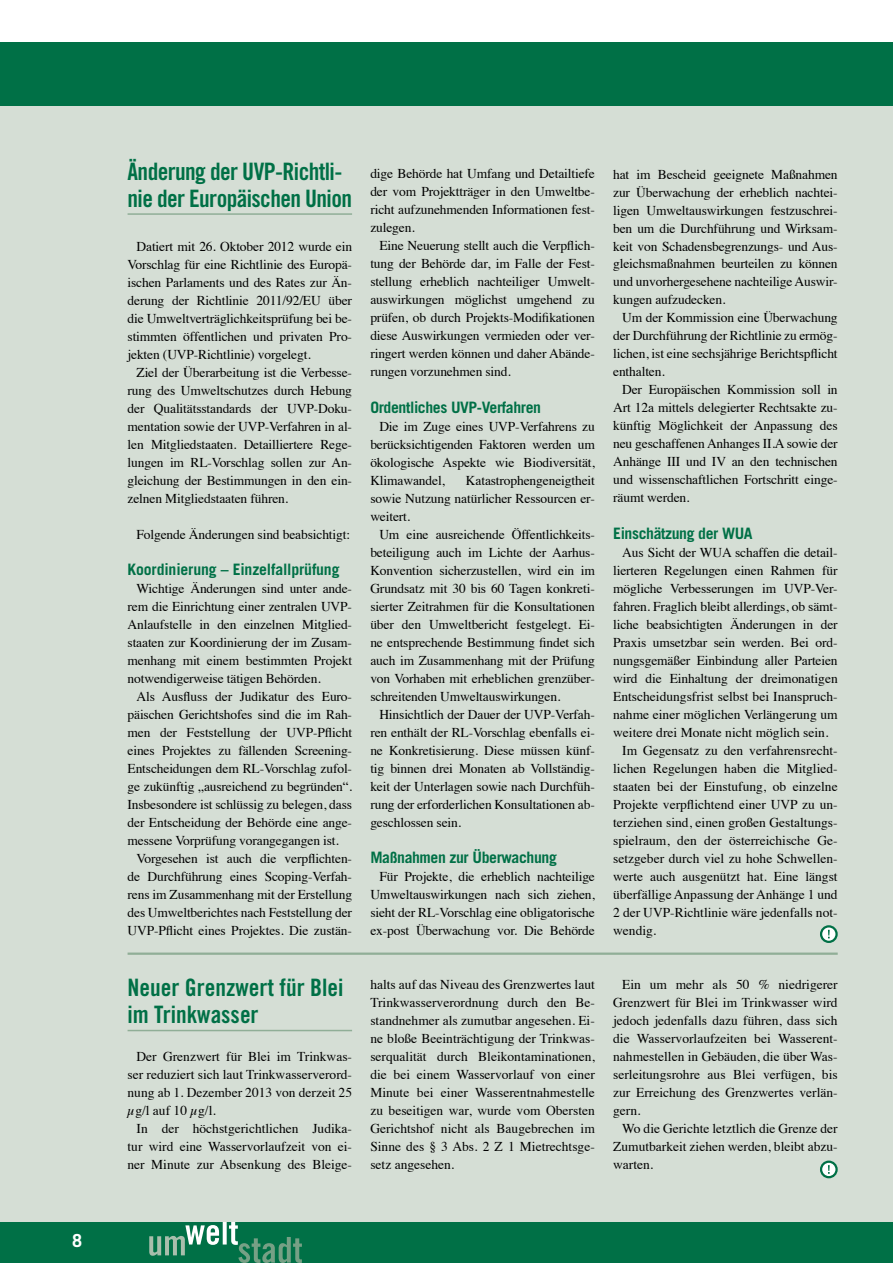
<style>
.page{position:relative;width:893px;height:1263px;background:#fff}
.page>*{position:absolute;margin:0;border:0;box-sizing:border-box;transform-origin:0 0}
.t1{font:24px/27px "Trade Gothic Bold Cond Twenty";letter-spacing:-.025em;color:#007046}
.t2{font:24px/27px "Trade Gothic Bold Cond Twenty";color:#007046}
.t3{font:700 18px "Trade Gothic";color:#fff}
.t4{font:700 15.75px "Trade Gothic";letter-spacing:-.025em;color:#007046}
.t5{font:13.5px/18px "Times";letter-spacing:-.01em;color:#000;text-align:justify}
</style>
<div class="page">
<div style="left:0;top:1220px;width:893px;height:43px;background:#007046"></div>
<svg style="left:149px;top:1225px;width:70px;height:31px"></svg>
<svg style="left:223px;top:1222px;width:4px;height:22px"></svg>
<svg style="left:229px;top:1222px;width:73px;height:41px"></svg>
<div style="left:0;top:95px;width:893px;height:1127px;background:#d5ded5"></div>
<hr style="left:128px;top:213px;width:224px;height:2px;background:#90ae97">
<svg style="left:821px;top:1162px;width:16px;height:15px"></svg>
<div style="left:820px;top:1160px;width:18px;height:18px;border:2px solid #007046;border-radius:50%"></div>
<svg style="left:828px;top:1165px;width:2px;height:9px"></svg>
<div style="left:0;top:43px;width:893px;height:63px;background:#007046"></div>
<hr style="left:128px;top:1030px;width:224px;height:1px;background:#90ae97">
<hr style="left:128px;top:952px;width:710px;height:3px;background:#90ae97">
<svg style="left:821px;top:926px;width:16px;height:16px"></svg>
<div style="left:820px;top:925px;width:18px;height:18px;border:2px solid #007046;border-radius:50%"></div>
<svg style="left:828px;top:930px;width:2px;height:8px"></svg>
<h2 class="t3" style="left:72px;top:1229px;width:12px">8</h2>
<h1 class="t1" style="left:128px;top:158px;width:226px">Änderung der UVP-Richtli&shy;nie der Europäischen Union</h1>
<p class="t5" style="left:128px;top:236px;width:226px;text-indent:9px">Datiert mit 26. Oktober 2012 wurde ein Vorschlag für eine Richtlinie des Europä&shy;ischen Parlaments und des Rates zur Än&shy;derung der Richtlinie 2011/92/EU über die Umweltverträglichkeitsprüfung bei be&shy;stimmten öffentlichen und privaten Pro&shy;jekten (UVP-Richtlinie) vorgelegt.</p>
<p class="t5" style="left:128px;top:362px;width:226px;text-indent:9px">Ziel der Überarbeitung ist die Verbesse&shy;rung des Umweltschutzes durch Hebung der Qualitätsstandards der UVP-Doku&shy;mentation sowie der UVP-Verfahren in al&shy;len Mitgliedstaaten. Detailliertere Rege&shy;lungen im RL-Vorschlag sollen zur An&shy;gleichung der Bestimmungen in den ein&shy;zelnen Mitgliedstaaten führen.</p>
<p class="t5" style="left:137px;top:524px;width:215px">Folgende Änderungen sind beabsichtigt:</p>
<p class="t4" style="left:128px;top:559px;width:213px">Koordinierung – Einzelfallprüfung</p>
<p class="t5" style="left:128px;top:578px;width:226px;text-indent:9px">Wichtige Änderungen sind unter ande&shy;rem die Einrichtung einer zentralen UVP-Anlaufstelle in den einzelnen Mitglied&shy;staaten zur Koordinierung der im Zusam&shy;menhang mit einem bestimmten Projekt notwendigerweise tätigen Behörden.</p>
<p class="t5" style="left:137px;top:686px;width:217px">Als Ausfluss der Judikatur des Euro-</p>
<p class="t5" style="left:128px;top:704px;width:226px">päischen Gerichtshofes sind die im Rah-</p>
<p class="t5" style="left:128px;top:722px;width:226px">men der Feststellung der UVP-Pflicht</p>
<p class="t5" style="left:128px;top:740px;width:226px">eines Projektes zu fällenden Screening-</p>
<p class="t5" style="left:128px;top:758px;width:226px">Entscheidungen dem RL-Vorschlag zufol-</p>
<p class="t5" style="left:128px;top:776px;width:226px">ge zukünftig „ausreichend zu begründen“.</p>
<p class="t5" style="left:128px;top:794px;width:226px">Insbesondere ist schlüssig zu belegen, dass</p>
<p class="t5" style="left:128px;top:812px;width:226px">der Entscheidung der Behörde eine ange-</p>
<p class="t5" style="left:128px;top:830px;width:213px">messene Vorprüfung vorangegangen ist.</p>
<p class="t5" style="left:137px;top:848px;width:217px">Vorgesehen ist auch die verpflichten-</p>
<p class="t5" style="left:128px;top:866px;width:226px">de Durchführung eines Scoping-Verfah-</p>
<p class="t5" style="left:128px;top:884px;width:226px">rens im Zusammenhang mit der Erstellung</p>
<p class="t5" style="left:128px;top:902px;width:226px">des Umweltberichtes nach Feststellung der</p>
<p class="t5" style="left:128px;top:920px;width:226px">UVP-Pflicht eines Projektes. Die zustän-</p>
<h1 class="t2" style="left:128px;top:974px;width:217px">Neuer Grenzwert für Blei im Trinkwasser</h1>
<p class="t5" style="left:128px;top:1046px;width:226px;text-indent:9px">Der Grenzwert für Blei im Trinkwas&shy;ser reduziert sich laut Trinkwasserverord&shy;nung ab 1. Dezember 2013 von derzeit 25 µg/l auf 10 µg/l.</p>
<p class="t5" style="left:128px;top:1118px;width:226px;text-indent:9px">In der höchstgerichtlichen Judika&shy;tur wird eine Wasservorlaufzeit von ei&shy;ner Minute zur Absenkung des Bleige-</p>
<p class="t5" style="left:370px;top:164px;width:226px">dige Behörde hat Umfang und Detailtiefe der vom Projektträger in den Umweltbe&shy;richt aufzunehmenden Informationen fest&shy;zulegen.</p>
<p class="t5" style="left:370px;top:236px;width:226px;text-indent:9px">Eine Neuerung stellt auch die Verpflich&shy;tung der Behörde dar, im Falle der Fest&shy;stellung erheblich nachteiliger Umwelt&shy;auswirkungen möglichst umgehend zu prüfen, ob durch Projekts-Modifikationen diese Auswirkungen vermieden oder ver&shy;ringert werden können und daher Abände&shy;rungen vorzunehmen sind.</p>
<p class="t4" style="left:370px;top:397px;width:172px">Ordentliches UVP-Verfahren</p>
<p class="t5" style="left:370px;top:416px;width:226px;text-indent:9px">Die im Zuge eines UVP-Verfahrens zu berücksichtigenden Faktoren werden um ökologische Aspekte wie Biodiversität, Klimawandel,</p>
<p class="t5" style="left:370px;top:470px;width:226px;text-indent:96px">Katastrophengeneigtheit sowie Nutzung natürlicher Ressourcen er&shy;weitert.</p>
<p class="t5" style="left:370px;top:524px;width:226px;text-indent:9px">Um eine ausreichende Öffentlichkeits&shy;beteiligung auch im Lichte der Aarhus-Konvention sicherzustellen, wird ein im Grundsatz mit 30 bis 60 Tagen konkreti&shy;sierter Zeitrahmen für die Konsultationen über den Umweltbericht festgelegt. Ei&shy;ne entsprechende Bestimmung findet sich auch im Zusammenhang mit der Prüfung von Vorhaben mit erheblichen grenzüber&shy;schreitenden Umweltauswirkungen.</p>
<p class="t5" style="left:370px;top:704px;width:226px;text-indent:9px">Hinsichtlich der Dauer der UVP-Verfah&shy;ren enthält der RL-Vorschlag ebenfalls ei&shy;ne Konkretisierung. Diese müssen künf&shy;tig binnen drei Monaten ab Vollständig&shy;keit der Unterlagen sowie nach Durchfüh&shy;rung der erforderlichen Konsultationen ab&shy;geschlossen sein.</p>
<p class="t4" style="left:370px;top:847px;width:188px">Maßnahmen zur Überwachung</p>
<p class="t5" style="left:370px;top:866px;width:226px;text-indent:9px">Für Projekte, die erheblich nachteilige Umweltauswirkungen nach sich ziehen, sieht der RL-Vorschlag eine obligatorische ex-post Überwachung vor. Die Behörde</p>
<p class="t5" style="left:613px;top:164px;width:226px">hat im Bescheid geeignete Maßnahmen zur Überwachung der erheblich nachtei&shy;ligen Umweltauswirkungen festzuschrei&shy;ben um die Durchführung und Wirksam&shy;keit von Schadensbegrenzungs- und Aus&shy;gleichsmaßnahmen beurteilen zu können und unvorhergesehene nachteilige Auswir&shy;kungen aufzudecken.</p>
<p class="t5" style="left:613px;top:308px;width:226px;text-indent:9px">Um der Kommission eine Überwachung der Durchführung der Richtlinie zu ermög&shy;lichen, ist eine sechsjährige Berichtspflicht enthalten.</p>
<p class="t5" style="left:613px;top:380px;width:226px;text-indent:9px">Der Europäischen Kommission soll in Art 12a mittels delegierter Rechtsakte zu&shy;künftig Möglichkeit der Anpassung des neu geschaffenen Anhanges II.A sowie der Anhänge III und IV an den technischen und wissenschaftlichen Fortschritt einge&shy;räumt werden.</p>
<p class="t4" style="left:613px;top:523px;width:141px">Einschätzung der WUA</p>
<p class="t5" style="left:622px;top:542px;width:217px">Aus Sicht der WUA schaffen die detail-</p>
<p class="t5" style="left:613px;top:560px;width:226px">lierteren Regelungen einen Rahmen für</p>
<p class="t5" style="left:613px;top:578px;width:226px">mögliche Verbesserungen im UVP-Ver-</p>
<p class="t5" style="left:613px;top:596px;width:226px">fahren. Fraglich bleibt allerdings, ob sämt-</p>
<p class="t5" style="left:613px;top:614px;width:226px">liche beabsichtigten Änderungen in der</p>
<p class="t5" style="left:613px;top:632px;width:226px">Praxis umsetzbar sein werden. Bei ord-</p>
<p class="t5" style="left:613px;top:650px;width:226px">nungsgemäßer Einbindung aller Parteien</p>
<p class="t5" style="left:613px;top:668px;width:226px">wird die Einhaltung der dreimonatigen</p>
<p class="t5" style="left:613px;top:686px;width:226px">Entscheidungsfrist selbst bei Inanspruch-</p>
<p class="t5" style="left:613px;top:704px;width:226px">nahme einer möglichen Verlängerung um</p>
<p class="t5" style="left:613px;top:722px;width:217px">weitere drei Monate nicht möglich sein.</p>
<p class="t5" style="left:622px;top:740px;width:217px">Im Gegensatz zu den verfahrensrecht-</p>
<p class="t5" style="left:613px;top:758px;width:226px">lichen Regelungen haben die Mitglied-</p>
<p class="t5" style="left:613px;top:776px;width:226px">staaten bei der Einstufung, ob einzelne</p>
<p class="t5" style="left:613px;top:794px;width:226px">Projekte verpflichtend einer UVP zu un-</p>
<p class="t5" style="left:613px;top:812px;width:226px">terziehen sind, einen großen Gestaltungs-</p>
<p class="t5" style="left:613px;top:830px;width:226px">spielraum, den der österreichische Ge-</p>
<p class="t5" style="left:613px;top:848px;width:226px">setzgeber durch viel zu hohe Schwellen-</p>
<p class="t5" style="left:613px;top:866px;width:226px">werte auch ausgenützt hat. Eine längst</p>
<p class="t5" style="left:613px;top:884px;width:226px">überfällige Anpassung der Anhänge 1 und</p>
<p class="t5" style="left:613px;top:902px;width:226px">2 der UVP-Richtlinie wäre jedenfalls not-</p>
<p class="t5" style="left:613px;top:920px;width:45px">wendig.</p>
<p class="t5" style="left:370px;top:974px;width:226px">halts auf das Niveau des Grenzwertes laut Trinkwasserverordnung durch den Be&shy;standnehmer als zumutbar angesehen. Ei&shy;ne bloße Beeinträchtigung der Trinkwas&shy;serqualität durch Bleikontaminationen, die bei einem Wasservorlauf von einer Minute bei einer Wasserentnahmestelle zu beseitigen war, wurde vom Obersten Gerichtshof nicht als Baugebrechen im Sinne des § 3 Abs. 2 Z 1 Mietrechtsge&shy;setz angesehen.</p>
<p class="t5" style="left:613px;top:974px;width:226px;text-indent:9px">Ein um mehr als 50 % niedrigerer Grenzwert für Blei im Trinkwasser wird jedoch jedenfalls dazu führen, dass sich die Wasservorlaufzeiten bei Wasserent&shy;nahmestellen in Gebäuden, die über Was&shy;serleitungsrohre aus Blei verfügen, bis zur Erreichung des Grenzwertes verlän&shy;gern.</p>
<p class="t5" style="left:613px;top:1118px;width:226px;text-indent:9px">Wo die Gerichte letztlich die Grenze der Zumutbarkeit ziehen werden, bleibt abzu&shy;warten.</p>
</div>
